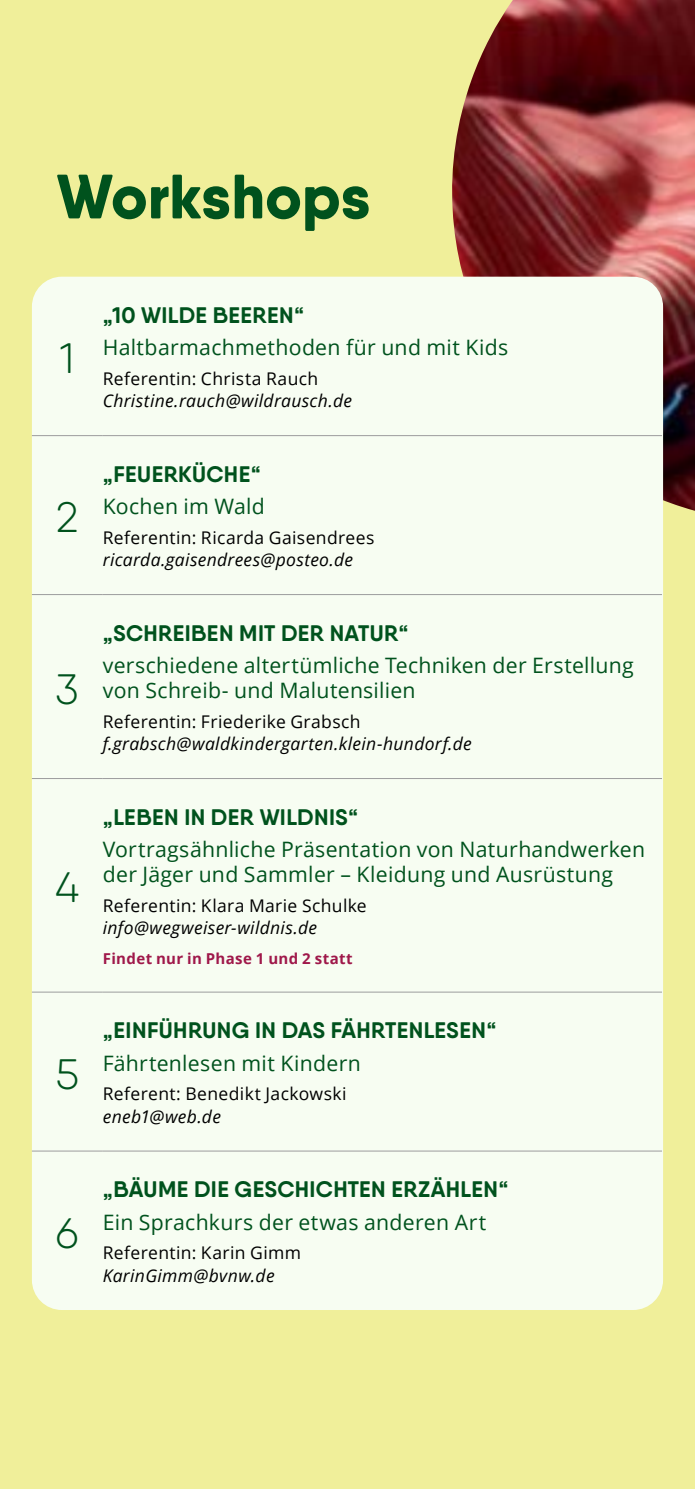
<style>
.page{position:relative;width:695px;height:1489px;background:#fff}
.page>*{position:absolute;margin:0;border:0;box-sizing:border-box;transform-origin:0 0}
.t1{font:800 62.5px "Qanelas Soft";color:#00521d}
.t2{font:300 42.5px "Qanelas Soft";color:#00521d}
.t3{font:700 22.5px "Qanelas Soft";letter-spacing:.02em;color:#00521d}
.t4{font:21.25px/25px "Open Sans";letter-spacing:.015em;color:#00521d}
.t5{font:italic 17.5px "Open Sans";letter-spacing:.02em;color:#000}
.t6{font:17.5px "Open Sans";letter-spacing:.02em;color:#000}
.t7{font:700 15px "Open Sans";letter-spacing:.025em;color:#9f184a}
</style>
<div class="page">
<div style="left:0;top:0;width:694px;height:1488px;background:#f0ef9a"></div>
<img style="left:410px;top:0;width:284px;height:511px">
<div style="left:32px;top:277px;width:631px;height:1032px;background:#f7fdf2;border-radius:30px"></div>
<hr style="left:32px;top:435px;width:71px;height:1px;background:#9c9c9d">
<hr style="left:103px;top:435px;width:559px;height:1px;background:#9c9c9d">
<hr style="left:32px;top:594px;width:71px;height:1px;background:#9c9c9d">
<hr style="left:103px;top:594px;width:559px;height:1px;background:#9c9c9d">
<hr style="left:32px;top:778px;width:71px;height:1px;background:#9c9c9d">
<hr style="left:103px;top:778px;width:559px;height:1px;background:#9c9c9d">
<hr style="left:32px;top:991px;width:71px;height:1px;background:#9c9c9d">
<hr style="left:103px;top:991px;width:559px;height:1px;background:#9c9c9d">
<hr style="left:32px;top:1150px;width:71px;height:1px;background:#9c9c9d">
<hr style="left:103px;top:1150px;width:559px;height:1px;background:#9c9c9d">
<h1 class="t1" style="left:57px;top:157px;width:315px">Workshops</h1>
<h2 class="t2" style="left:60px;top:332px;width:16px">1</h2>
<h2 class="t2" style="left:56px;top:491px;width:24px">2</h2>
<h2 class="t2" style="left:56px;top:662px;width:24px">3</h2>
<h2 class="t2" style="left:55px;top:861px;width:26px">4</h2>
<h2 class="t2" style="left:56px;top:1047px;width:25px">5</h2>
<h2 class="t2" style="left:56px;top:1206px;width:24px">6</h2>
<p class="t3" style="left:103px;top:301px;width:203px">„10 WILDE BEEREN“</p>
<p class="t4" style="left:103px;top:334px;width:407px">Haltbarmachmethoden für und mit Kids</p>
<p class="t6" style="left:103px;top:366px;width:217px">Referentin: Christa Rauch</p>
<p class="t5" style="left:103px;top:389px;width:251px">Christine.rauch@wildrausch.de</p>
<p class="t3" style="left:103px;top:460px;width:159px">„FEUERKÜCHE“</p>
<p class="t4" style="left:103px;top:493px;width:163px">Kochen im Wald</p>
<p class="t6" style="left:103px;top:525px;width:273px">Referentin: Ricarda Gaisendrees</p>
<p class="t5" style="left:103px;top:548px;width:252px">ricarda.gaisendrees@posteo.de</p>
<p class="t3" style="left:103px;top:619px;width:307px">„SCHREIBEN MIT DER NATUR“</p>
<p class="t4" style="left:103px;top:652px;width:532px">verschiedene altertümliche Techniken der Erstellung von Schreib- und Malutensilien</p>
<p class="t6" style="left:103px;top:709px;width:259px">Referentin: Friederike Grabsch</p>
<p class="t5" style="left:103px;top:731px;width:370px">f.grabsch@waldkindergarten.klein-hundorf.de</p>
<p class="t3" style="left:103px;top:803px;width:257px">„LEBEN IN DER WILDNIS“</p>
<p class="t4" style="left:103px;top:836px;width:543px">Vortragsähnliche Präsentation von Naturhandwerken der Jäger und Sammler – Kleidung und Ausrüstung</p>
<p class="t6" style="left:103px;top:893px;width:265px">Referentin: Klara Marie Schulke</p>
<p class="t5" style="left:103px;top:915px;width:216px">info@wegweiser-wildnis.de</p>
<p class="t7" style="left:103px;top:947px;width:251px">Findet nur in Phase 1 und 2 statt</p>
<p class="t3" style="left:103px;top:1016px;width:395px">„EINFÜHRUNG IN DAS FÄHRTENLESEN“</p>
<p class="t4" style="left:103px;top:1049px;width:259px">Fährtenlesen mit Kindern</p>
<p class="t6" style="left:103px;top:1081px;width:245px">Referent: Benedikt Jackowski</p>
<p class="t5" style="left:103px;top:1104px;width:120px">eneb1@web.de</p>
<p class="t3" style="left:103px;top:1175px;width:407px">„BÄUME DIE GESCHICHTEN ERZÄHLEN“</p>
<p class="t4" style="left:103px;top:1208px;width:385px">Ein Sprachkurs der etwas anderen Art</p>
<p class="t6" style="left:103px;top:1240px;width:200px">Referentin: Karin Gimm</p>
<p class="t5" style="left:103px;top:1263px;width:173px">KarinGimm@bvnw.de</p>
</div>
